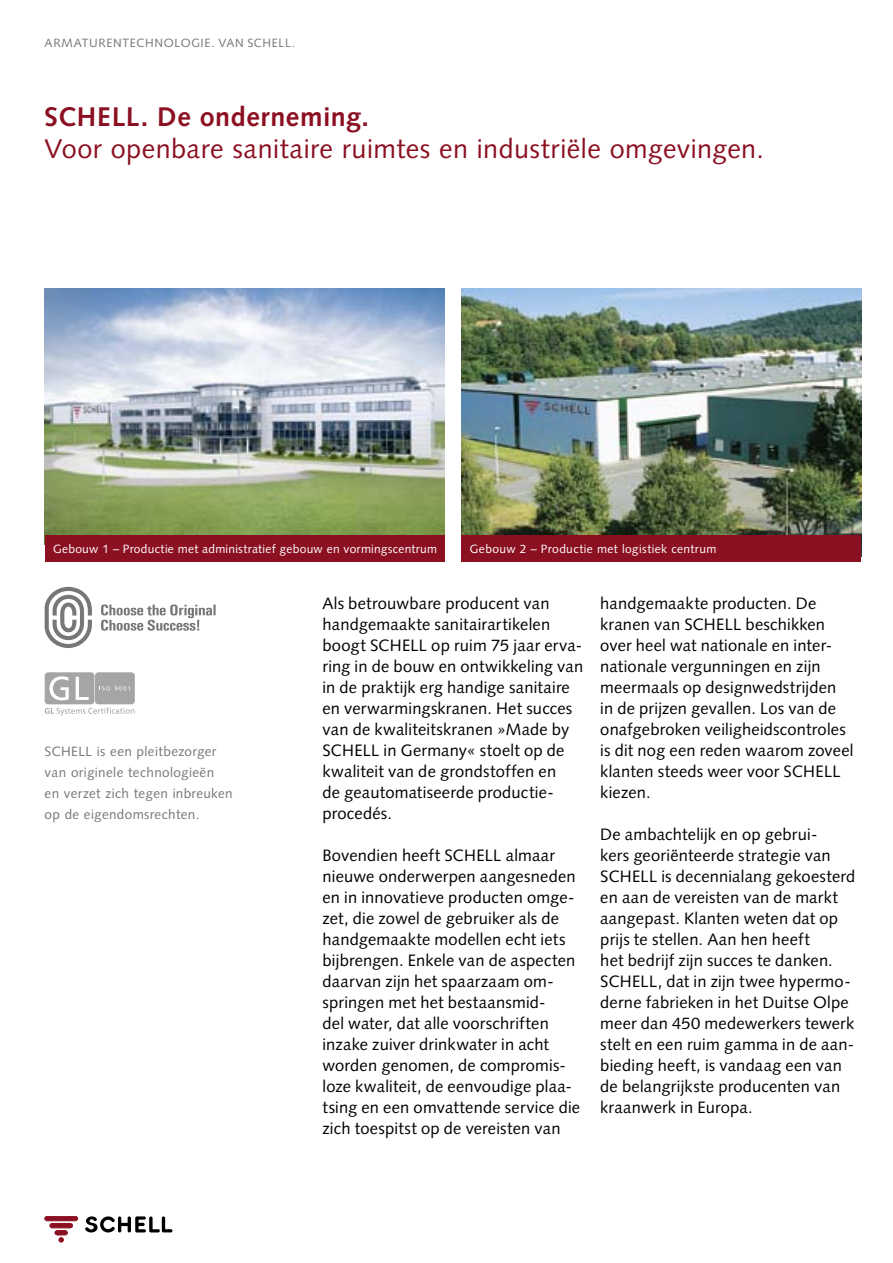
<style>
.page{position:relative;width:893px;height:1263px;background:#fff}
.page>*{position:absolute;margin:0;border:0;box-sizing:border-box;transform-origin:0 0}
.t1{font:27px "Syntax";letter-spacing:.015em;color:#8b1021}
.t2{font:700 27px "Syntax";letter-spacing:.02em;color:#8b1021}
.t3{font:16.5px/21px "Syntax";letter-spacing:.01em;color:#000}
.t4{font:13.5px/21px "Syntax";letter-spacing:.025em;color:#777}
.t5{font:12px "Syntax";letter-spacing:.025em;color:#fff}
.t6{font:12px "Syntax";letter-spacing:.055em;color:#777}
</style>
<div class="page">
<img style="left:45px;top:289px;width:399px;height:247px">
<img style="left:461px;top:289px;width:400px;height:247px">
<svg style="left:45px;top:587px;width:47px;height:61px"></svg>
<svg style="left:101px;top:604px;width:115px;height:27px"></svg>
<div style="left:45px;top:536px;width:399px;height:26px;background:#8b1021"></div>
<div style="left:461px;top:536px;width:400px;height:26px;background:#8b1021"></div>
<div style="left:45px;top:1216px;width:33px;height:5px;background:#8b1021;border-radius:2px"></div>
<div style="left:45px;top:1216px;width:33px;height:5px;border:1px solid #8b1021;border-radius:2px"></div>
<div style="left:50px;top:1223px;width:23px;height:5px;background:#8b1021;border-radius:2px"></div>
<div style="left:50px;top:1223px;width:23px;height:5px;border:1px solid #8b1021;border-radius:2px"></div>
<div style="left:55px;top:1230px;width:12px;height:5px;background:#8b1021;border-radius:2px"></div>
<div style="left:55px;top:1230px;width:13px;height:5px;border:1px solid #8b1021;border-radius:2px"></div>
<svg style="left:59px;top:1237px;width:5px;height:5px"></svg>
<svg style="left:85px;top:1216px;width:87px;height:16px"></svg>
<div style="left:45px;top:672px;width:49px;height:32px;background:#a4a5a5;border-radius:4px"></div>
<svg style="left:49px;top:676px;width:20px;height:24px"></svg>
<svg style="left:76px;top:677px;width:13px;height:23px"></svg>
<div style="left:95px;top:672px;width:40px;height:32px;background:#a4a5a5;border-radius:4px"></div>
<svg style="left:45px;top:707px;width:89px;height:8px"></svg>
<svg style="left:102px;top:686px;width:28px;height:4px"></svg>
<p class="t6" style="left:45px;top:36px;width:94px">Armaturentech</p>
<p class="t6" style="left:154px;top:36px;width:20px">nolog</p>
<p class="t6" style="left:201px;top:36px;width:62px">ie. Van Schell</p>
<p class="t6" style="left:292px;top:36px;width:5px">.</p>
<h1 class="t2" style="left:45px;top:101px;width:326px">SCHELL. De onderneming.</h1>
<h1 class="t1" style="left:45px;top:132px;width:721px">Voor openbare sanitaire ruimtes en industriële omgevingen.</h1>
<p class="t5" style="left:53px;top:542px;width:386px">Gebouw 1 – Productie met administratief gebouw en vormingscentrum</p>
<p class="t5" style="left:470px;top:542px;width:248px">Gebouw 2 – Productie met logistiek centrum</p>
<p class="t4" style="left:45px;top:741px;width:190px">SCHELL is een pleitbezorger van originele technologieën<br>en verzet zich tegen inbreuken op de eigendomsrechten.</p>
<p class="t3" style="left:322px;top:593px;width:262px">Als betrouwbare producent van handgemaakte sanitairartikelen boogt SCHELL op ruim 75 jaar erva&shy;ring in de bouw en ontwikkeling van in de praktijk erg handige sanitaire en verwarmingskranen. Het succes van de kwaliteitskranen »Made by<br>SCHELL in Germany« stoelt op de kwaliteit van de grondstoffen en<br>de geautomatiseerde productie&shy;procedés.</p>
<p class="t3" style="left:322px;top:845px;width:259px">Bovendien heeft SCHELL almaar nieuwe onderwerpen aangesneden en in innovatieve producten omge&shy;zet, die zowel de gebruiker als de handgemaakte modellen echt iets bijbrengen. Enkele van de aspecten daarvan zijn het spaarzaam om&shy;springen met het bestaansmid-<br>del water, dat alle voorschriften inzake zuiver drinkwater in acht worden genomen, de compromis&shy;loze kwaliteit, de eenvoudige plaa&shy;tsing en een omvattende service die zich toespitst op de vereisten van</p>
<p class="t3" style="left:600px;top:593px;width:255px">handgemaakte producten. De kranen van SCHELL beschikken over heel wat nationale en inter&shy;nationale vergunningen en zijn meermaals op designwedstrijden in de prijzen gevallen. Los van de onafgebroken veiligheidscontroles is dit nog een reden waarom zoveel klanten steeds weer voor SCHELL kiezen.</p>
<p class="t3" style="left:600px;top:824px;width:257px">De ambachtelijk en op gebrui-<br>kers georiënteerde strategie van<br>SCHELL is decennialang gekoesterd en aan de vereisten van de markt aangepast. Klanten weten dat op prijs te stellen. Aan hen heeft<br>het bedrijf zijn succes te danken.<br>SCHELL, dat in zijn twee hypermo&shy;derne fabrieken in het Duitse Olpe meer dan 450 medewerkers tewerk stelt en een ruim gamma in de aan&shy;bieding heeft, is vandaag een van de belangrijkste producenten van kraanwerk in Europa.</p>
</div>
